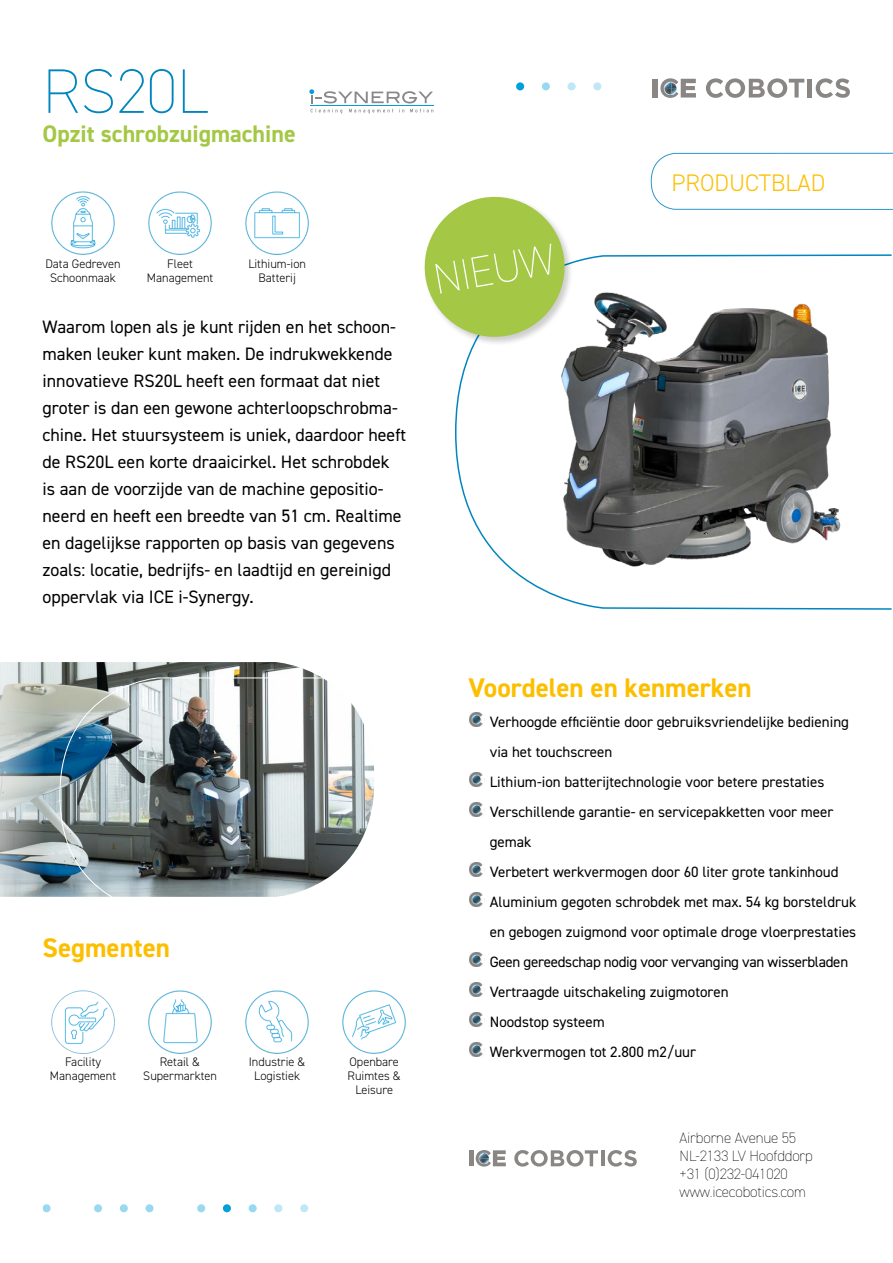
<style>
.page{position:relative;width:893px;height:1263px;background:#fff}
.page>*{position:absolute;margin:0;border:0;box-sizing:border-box;transform-origin:0 0}
.t1{font:200 63px "DIN2014";color:#0085be}
.t2{font:200 43.5px "DIN2014";color:#fff}
.t3{font:700 27px "DIN2014";color:#fcbf00}
.t4{font:700 24px "DIN2014";color:#a4c845}
.t5{font:300 24px "DIN2014";color:#fcbf00}
.t6{font:18px/27px "DIN2014";color:#000}
.t7{font:15px/30px "DIN2014";color:#000}
.t8{font:200 15px/18px "DIN2014";letter-spacing:-.01em;color:#000}
.t9{font:300 12.3px/14px "DIN2014";color:#000;text-align:center}
</style>
<div class="page">
<img style="left:51px;top:990px;width:64px;height:64px">
<img style="left:148px;top:990px;width:64px;height:64px">
<img style="left:245px;top:990px;width:64px;height:64px">
<img style="left:342px;top:990px;width:64px;height:64px">
<svg style="left:455px;top:254px;width:437px;height:356px"></svg>
<img style="left:469px;top:712px;width:14px;height:14px">
<img style="left:469px;top:772px;width:14px;height:14px">
<img style="left:469px;top:802px;width:14px;height:14px">
<img style="left:469px;top:862px;width:14px;height:14px">
<img style="left:469px;top:892px;width:14px;height:14px">
<img style="left:469px;top:952px;width:14px;height:14px">
<img style="left:469px;top:982px;width:14px;height:14px">
<img style="left:469px;top:1012px;width:14px;height:14px">
<img style="left:469px;top:1042px;width:14px;height:14px">
<div style="left:223px;top:1204px;width:8px;height:8px;background:#01a0da;border-radius:50%"></div>
<div style="left:249px;top:1204px;width:8px;height:8px;background:#99d9f0;border-radius:50%"></div>
<div style="left:197px;top:1204px;width:8px;height:8px;background:#99d9f0;border-radius:50%"></div>
<svg style="left:145px;top:1204px;width:9px;height:8px"></svg>
<div style="left:120px;top:1204px;width:8px;height:8px;background:#99d9f0;border-radius:50%"></div>
<div style="left:94px;top:1204px;width:8px;height:8px;background:#99d9f0;border-radius:50%"></div>
<div style="left:300px;top:1204px;width:8px;height:8px;background:#c0e7f5;border-radius:50%"></div>
<div style="left:43px;top:1204px;width:8px;height:8px;background:#99d9f0;border-radius:50%"></div>
<div style="left:274px;top:1204px;width:8px;height:8px;background:#c0e7f5;border-radius:50%"></div>
<svg style="left:650px;top:152px;width:243px;height:58px"></svg>
<div style="left:516px;top:82px;width:8px;height:8px;background:#01a0da;border-radius:50%"></div>
<div style="left:542px;top:82px;width:8px;height:8px;background:#99d9f0;border-radius:50%"></div>
<div style="left:593px;top:82px;width:8px;height:8px;background:#c0e7f5;border-radius:50%"></div>
<div style="left:567px;top:82px;width:9px;height:8px;background:#c0e7f5;border-radius:50%"></div>
<img style="left:0;top:662px;width:374px;height:235px">
<svg style="left:59px;top:677px;width:285px;height:220px;background:#889396"></svg>
<svg style="left:706px;top:78px;width:98px;height:20px"></svg>
<hr style="left:808px;top:79px;width:4px;height:19px;background:#8a8684">
<svg style="left:816px;top:78px;width:34px;height:20px"></svg>
<div style="left:652px;top:79px;width:6px;height:19px;background:#8a8684"></div>
<svg style="left:660px;top:78px;width:36px;height:20px"></svg>
<svg style="left:311px;top:109px;width:31px;height:5px"></svg>
<svg style="left:349px;top:109px;width:44px;height:5px"></svg>
<svg style="left:410px;top:109px;width:23px;height:3px"></svg>
<hr style="left:310px;top:105px;width:123px;height:1px;background:#009fd8">
<svg style="left:309px;top:89px;width:124px;height:14px"></svg>
<img style="left:245px;top:191px;width:64px;height:64px">
<img style="left:148px;top:191px;width:64px;height:64px">
<img style="left:51px;top:191px;width:64px;height:64px">
<div style="left:423px;top:195px;width:151px;height:151px;background:#fff"></div>
<svg style="left:424px;top:196px;width:146px;height:146px"></svg>
<svg style="left:514px;top:1150px;width:84px;height:16px"></svg>
<hr style="left:601px;top:1150px;width:3px;height:16px;background:#8a8684">
<svg style="left:608px;top:1150px;width:29px;height:16px"></svg>
<hr style="left:469px;top:1150px;width:4px;height:16px;background:#8a8684">
<svg style="left:476px;top:1150px;width:30px;height:16px"></svg>
<h1 class="t1" style="left:43px;top:53px;width:167px">RS20L</h1>
<h3 class="t4" style="left:43px;top:117px;width:255px">Opzit schrobzuigmachine</h3>
<p class="t9" style="left:45px;top:257px;width:77px">Data Gedreven<br>Schoonmaak</p>
<p class="t9" style="left:147px;top:257px;width:68px">Fleet<br>Management</p>
<p class="t9" style="left:248px;top:257px;width:59px">Lithium-ion<br>Batterij</p>
<p class="t6" style="left:43px;top:313px;width:365px">Waarom lopen als je kunt rijden en het schoon&shy;maken leuker kunt maken. De indrukwekkende innovatieve RS20L heeft een formaat dat niet groter is dan een gewone achterloopschrobma&shy;chine. Het stuursysteem is uniek, daardoor heeft de RS20L een korte draaicirkel. Het schrobdek is aan de voorzijde van de machine gepositio&shy;neerd en heeft een breedte van 51 cm. Realtime en dagelijkse rapporten op basis van gegevens zoals: locatie, bedrijfs- en laadtijd en gereinigd oppervlak via ICE i-Synergy.</p>
<h3 class="t3" style="left:43px;top:929px;width:129px">Segmenten</h3>
<p class="t9" style="left:50px;top:1055px;width:68px">Facility<br>Management</p>
<p class="t9" style="left:143px;top:1055px;width:75px">Retail &amp;<br>Supermarkten</p>
<p class="t9" style="left:249px;top:1055px;width:58px">Industrie &amp;<br>Logistiek</p>
<p class="t9" style="left:348px;top:1055px;width:55px">Openbare<br>Ruimtes &amp;<br>Leisure</p>
<h2 class="t2" style="left:429px;top:253px;width:124px;rotate:-10deg">NIEUW</h2>
<h3 class="t5" style="left:671px;top:168px;width:155px">PRODUCTBLAD</h3>
<h3 class="t3" style="left:468px;top:670px;width:285px">Voordelen en kenmerken</h3>
<p class="t7" style="left:490px;top:707px;width:368px">Verhoogde efficiëntie door gebruiksvriendelijke bediening via het touchscreen<br>Lithium-ion batterijtechnologie voor betere prestaties Verschillende garantie- en servicepakketten voor meer gemak<br>Verbetert werkvermogen door 60 liter grote tankinhoud Aluminium gegoten schrobdek met max. 54 kg borsteldruk en gebogen zuigmond voor optimale droge vloerprestaties Geen gereedschap nodig voor vervanging van wisserbladen Vertraagde uitschakeling zuigmotoren<br>Noodstop systeem<br>Werkvermogen tot 2.800 m2/uur</p>
<p class="t8" style="left:680px;top:1129px;width:135px">Airborne Avenue 55<br>NL-2133 LV Hoofddorp +31 (0)232-041020 www.icecobotics.com</p>
</div>
